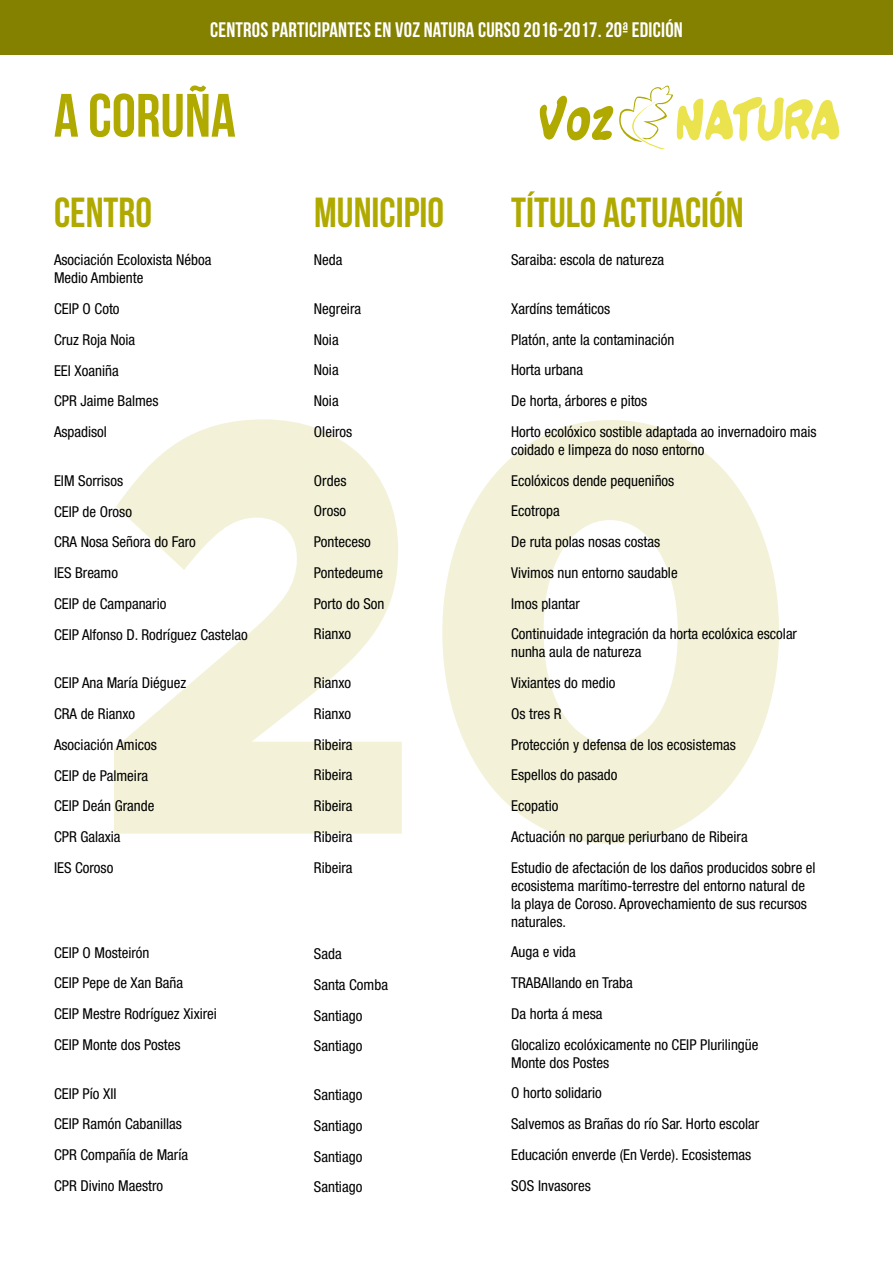
<style>
.page{position:relative;width:893px;height:1263px;background:#fff}
.page>*{position:absolute;margin:0;border:0;box-sizing:border-box;transform-origin:0 0}
.t1{font:700 61.05px "Bebas Neue";color:#b0aa00}
.t2{font:42px "Bebas Neue";color:#b0aa00}
.t3{font:21px "Bebas Neue";letter-spacing:.01em;color:#fff}
.t4{font:condensed 15px/30.8px "Helvetica Neue LT Std";color:#000}
</style>
<div class="page">
<svg style="left:114px;top:419px;width:288px;height:415px;fill:#f3f2d9"></svg>
<svg style="left:442px;top:420px;width:337px;height:424px;fill:#f3f2d9"></svg>
<div style="left:0;top:0;width:893px;height:54px;background:#848000"></div>
<svg style="left:540px;top:85px;width:299px;height:64px"></svg>
<h3 class="t3" style="left:210px;top:19px;width:474px">CENTROS PARTICIPANTES EN VOZ NATURA CURSO 2016-2017. 20ª EDICIÓN</h3>
<h1 class="t1" style="left:54px;top:82px;width:183px">A CORUÑA</h1>
<h2 class="t2" style="left:54px;top:190px;width:100px">CENTRO</h2>
<h2 class="t2" style="left:314px;top:190px;width:131px">MUNICIPIO</h2>
<h2 class="t2" style="left:511px;top:190px;width:234px">TÍTULO ACTUACIÓN</h2>
<p class="t4" style="left:54px;top:251px;width:159px;line-height:18px">Asociación Ecoloxista Néboa<br>Medio Ambiente</p>
<p class="t4" style="left:54px;top:293px;width:106px">CEIP O Coto<br>Cruz Roja Noia<br>EEI Xoaniña<br>CPR Jaime Balmes<br>Aspadisol</p>
<p class="t4" style="left:54px;top:465px;width:195px">EIM Sorrisos<br>CEIP de Oroso<br>CRA Nosa Señora do Faro<br>IES Breamo<br>CEIP de Campanario<br>CEIP Alfonso D. Rodríguez Castelao</p>
<p class="t4" style="left:54px;top:668px;width:134px">CEIP Ana María Diéguez<br>CRA de Rianxo<br>Asociación Amicos<br>CEIP de Palmeira<br>CEIP Deán Grande<br>CPR Galaxia<br>IES Coroso</p>
<p class="t4" style="left:54px;top:937px;width:164px">CEIP O Mosteirón<br>CEIP Pepe de Xan Baña<br>CEIP Mestre Rodríguez Xixirei<br>CEIP Monte dos Postes</p>
<p class="t4" style="left:54px;top:1078px;width:136px">CEIP Pío XII<br>CEIP Ramón Cabanillas<br>CPR Compañía de María<br>CPR Divino Maestro</p>
<p class="t4" style="left:314px;top:244px;width:30px">Neda</p>
<p class="t4" style="left:314px;top:293px;width:49px">Negreira<br>Noia<br>Noia<br>Noia<br>Oleiros</p>
<p class="t4" style="left:314px;top:465px;width:72px">Ordes<br>Oroso<br>Ponteceso<br>Pontedeume<br>Porto do Son<br>Rianxo</p>
<p class="t4" style="left:314px;top:667px;width:40px;text-align:justify">Rianxo Rianxo Ribeira Ribeira Ribeira Ribeira Ribeira</p>
<p class="t4" style="left:314px;top:938px;width:76px">Sada<br>Santa Comba<br>Santiago<br>Santiago</p>
<p class="t4" style="left:314px;top:1079px;width:50px;text-align:justify">Santiago Santiago Santiago Santiago</p>
<p class="t4" style="left:511px;top:244px;width:155px">Saraiba: escola de natureza</p>
<p class="t4" style="left:511px;top:293px;width:307px">Xardíns temáticos<br>Platón, ante la contaminación<br>Horta urbana<br>De horta, árbores e pitos<br>Horto ecolóxico sostible adaptada ao invernadoiro mais</p>
<p class="t4" style="left:511px;top:434px;width:287px">coidado e limpeza do noso entorno<br>Ecolóxicos dende pequeniños<br>Ecotropa<br>De ruta polas nosas costas<br>Vivimos nun entorno saudable<br>Imos plantar<br>Continuidade integración da horta ecolóxica escolar</p>
<p class="t4" style="left:511px;top:636px;width:306px">nunha aula de natureza<br>Vixiantes do medio<br>Os tres R<br>Protección y defensa de los ecosistemas<br>Espellos do pasado<br>Ecopatio<br>Actuación no parque periurbano de Ribeira<br>Estudio de afectación de los daños producidos sobre el</p>
<p class="t4" style="left:511px;top:876px;width:297px;line-height:18px;text-align:justify">ecosistema marítimo-terrestre del entorno natural de la playa de Coroso. Aprovechamiento de sus recursos naturales.</p>
<p class="t4" style="left:511px;top:936px;width:249px">Auga e vida<br>TRABAllando en Traba<br>Da horta á mesa<br>Glocalizo ecolóxicamente no CEIP Plurilingüe</p>
<p class="t4" style="left:511px;top:1047px;width:250px">Monte dos Postes<br>O horto solidario<br>Salvemos as Brañas do río Sar. Horto escolar<br>Educación enverde (En Verde). Ecosistemas<br>SOS Invasores</p>
</div>
